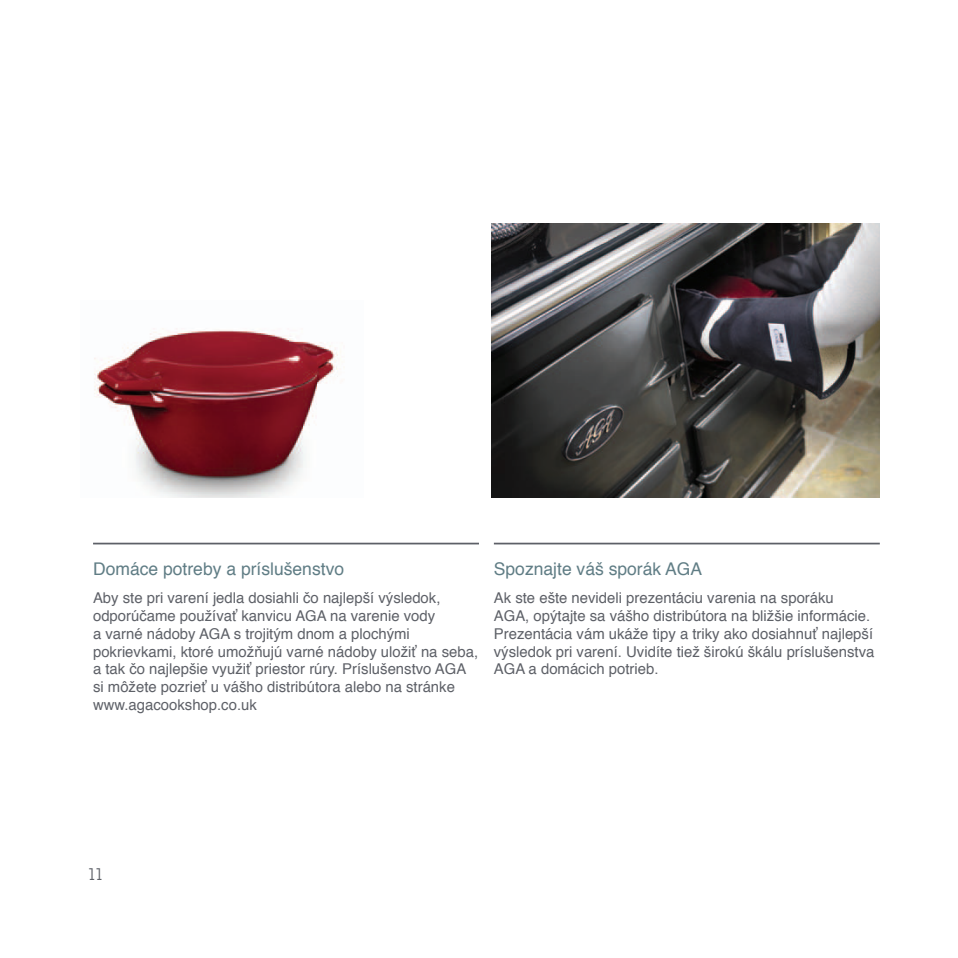
<style>
.page{position:relative;width:958px;height:958px;background:#fff}
.page>*{position:absolute;margin:0;border:0;box-sizing:border-box;transform-origin:0 0}
.t1{font:17.5px "Helvetica";color:#607d85}
.t2{font:17.5px "Lubalin Graph Itc TEE";color:#5d6067}
.t3{font:14.88px/17.8px "Helvetica";color:#5d6067}
</style>
<div class="page">
<hr style="left:93px;top:542px;width:386px;height:2px;background:#5d6067">
<img style="left:94px;top:328px;width:247px;height:169px">
<img style="left:491px;top:223px;width:388px;height:274px">
<hr style="left:494px;top:542px;width:385px;height:2px;background:#5d6067">
<p class="t1" style="left:93px;top:555px;width:252px">Domáce potreby a príslušenstvo</p>
<p class="t3" style="left:93px;top:589px;width:349px">Aby ste pri varení jedla dosiahli čo najlepší výsledok, odporúčame používať kanvicu AGA na varenie vody</p>
<p class="t3" style="left:93px;top:625px;width:386px">a varné nádoby AGA s trojitým dnom a plochými pokrievkami, ktoré umožňujú varné nádoby uložiť na seba, a tak čo najlepšie využiť priestor rúry. Príslušenstvo AGA si môžete pozrieť u vášho distribútora alebo na stránke www.agacookshop.co.uk</p>
<p class="t1" style="left:494px;top:555px;width:210px">Spoznajte váš sporák AGA</p>
<p class="t3" style="left:494px;top:589px;width:382px">Ak ste ešte nevideli prezentáciu varenia na sporáku<br>AGA, opýtajte sa vášho distribútora na bližšie informácie.<br>Prezentácia vám ukáže tipy a triky ako dosiahnuť najlepší výsledok pri varení. Uvidíte tiež širokú škálu príslušenstva AGA a domácich potrieb.</p>
<p class="t2" style="left:87px;top:864px;width:19px">11</p>
</div>
